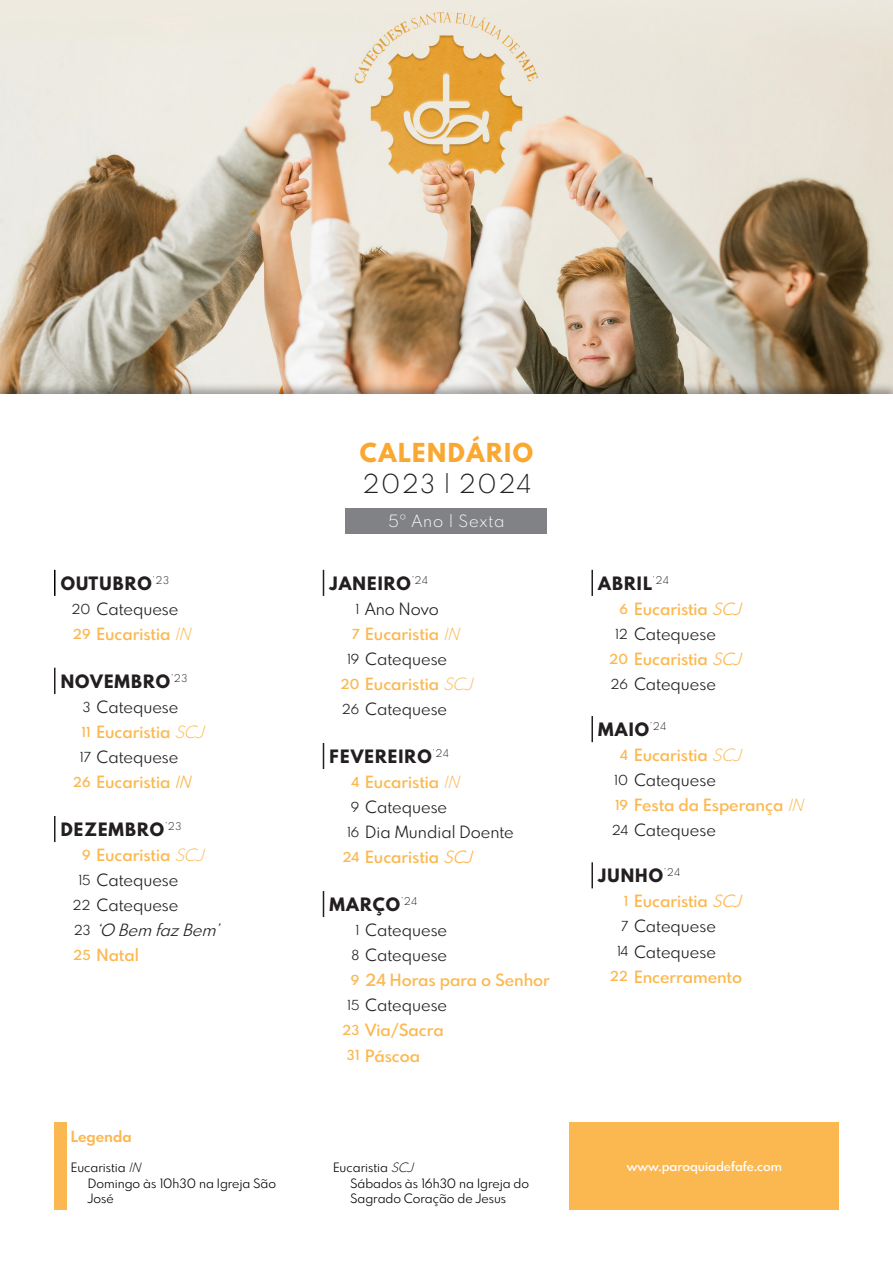
<style>
.page{position:relative;width:893px;height:1263px;background:#fff}
.page>*{position:absolute;margin:0;border:0;box-sizing:border-box;transform-origin:0 0}
.t1{font:800 25.5px "Spartan MB";letter-spacing:.06em;color:#faa831}
.t2{font:300 25.5px "Spartan MB";letter-spacing:.06em;color:#231f20}
.Mês{font:800 18px "Spartan MB";letter-spacing:.06em;color:#231f20}
.MIssa{font:600 16.5px "Spartan MB";color:#fcb850}
.Tipo{font:16.5px "Spartan MB";color:#231f20}
.Tipo-2{font:italic 16.5px "Spartan MB";color:#231f20}
.Mês-2{font:300 16.5px "Spartan MB";letter-spacing:.06em;color:#fff}
.t3{font:700 15px "Spartan MB";color:#fcb850}
.Dia{font:13.5px "Spartan MB";color:#231f20}
.Dia_Missa{font:600 13.5px "Spartan MB";color:#fcb850}
.t4{font:12.6px/15.1px "Spartan MB";color:#000}
.t5{font:600 12.6px "Spartan MB";color:#fff}
.s1{font-weight:300;font-style:italic}
.s2{font-weight:400;font-style:italic}
</style>
<div class="page">
<img style="left:0;top:1px;width:893px;height:381px">
<div style="left:570px;top:1123px;width:269px;height:87px;background:#fcb850"></div>
<div style="left:54px;top:1123px;width:13px;height:87px;background:#fcb850"></div>
<hr style="left:54px;top:570px;width:2px;height:26px;background:#000">
<hr style="left:54px;top:668px;width:2px;height:26px;background:#231f20">
<hr style="left:54px;top:816px;width:2px;height:26px;background:#231f20">
<svg style="left:323px;top:570px;width:1px;height:26px"></svg>
<svg style="left:323px;top:743px;width:1px;height:26px"></svg>
<svg style="left:323px;top:891px;width:1px;height:26px"></svg>
<hr style="left:591px;top:570px;width:2px;height:26px;background:#231f20">
<hr style="left:591px;top:716px;width:2px;height:26px;background:#231f20">
<hr style="left:591px;top:862px;width:2px;height:26px;background:#231f20">
<div style="left:346px;top:508px;width:201px;height:25px;background:#808285"></div>
<h1 class="t1" style="left:360px;top:435px;width:175px">CALENDÁRIO</h1>
<h1 class="t2" style="left:362px;top:466px;width:170px">2023 | 2024</h1>
<p class="Mês" style="left:61px;top:570px;width:110px">OUTUBRO<sup>’23</sup></p>
<p class="Dia" style="left:71px;top:600px;width:21px">20</p>
<p class="Tipo" style="left:97px;top:598px;width:83px">Catequese</p>
<p class="Dia_Missa" style="left:73px;top:624px;width:19px">29</p>
<p class="MIssa" style="left:97px;top:622px;width:101px">Eucaristia <span class="s1">IN</span></p>
<p class="Mês" style="left:61px;top:668px;width:128px">NOVEMBRO<sup>’23</sup></p>
<p class="Dia" style="left:83px;top:698px;width:9px">3</p>
<p class="Tipo" style="left:97px;top:696px;width:83px">Catequese</p>
<p class="Dia_Missa" style="left:81px;top:723px;width:11px">11</p>
<p class="MIssa" style="left:97px;top:721px;width:114px">Eucaristia <span class="s1">SCJ</span></p>
<p class="Dia" style="left:80px;top:748px;width:12px">17</p>
<p class="Tipo" style="left:97px;top:746px;width:83px">Catequese</p>
<p class="Dia_Missa" style="left:73px;top:773px;width:19px">26</p>
<p class="MIssa" style="left:97px;top:771px;width:101px">Eucaristia <span class="s2">IN</span></p>
<p class="Mês" style="left:61px;top:817px;width:122px">DEZEMBRO<sup>’23</sup></p>
<p class="Dia_Missa" style="left:82px;top:846px;width:10px">9</p>
<p class="MIssa" style="left:97px;top:844px;width:114px">Eucaristia <span class="s1">SCJ</span></p>
<p class="Dia" style="left:78px;top:871px;width:14px">15</p>
<p class="Tipo" style="left:97px;top:869px;width:83px">Catequese</p>
<p class="Dia" style="left:72px;top:896px;width:20px">22</p>
<p class="Tipo" style="left:97px;top:894px;width:83px">Catequese</p>
<p class="Dia" style="left:74px;top:921px;width:18px">23</p>
<p class="Tipo-2" style="left:97px;top:919px;width:129px">‘O Bem fazBem’</p>
<p class="Dia_Missa" style="left:73px;top:946px;width:19px">25</p>
<p class="MIssa" style="left:97px;top:944px;width:44px">Natal</p>
<p class="Mês-2" style="left:388px;top:510px;width:117px">5º Ano | Sexta</p>
<p class="Mês" style="left:329px;top:570px;width:100px">JANEIRO<sup>’24</sup></p>
<p class="Dia" style="left:355px;top:600px;width:6px">1</p>
<p class="Tipo" style="left:365px;top:598px;width:75px">Ano Novo</p>
<p class="Dia_Missa" style="left:352px;top:624px;width:9px">7</p>
<p class="MIssa" style="left:365px;top:622px;width:101px">Eucaristia <span class="s1">IN</span></p>
<p class="Dia" style="left:347px;top:650px;width:14px">19</p>
<p class="Tipo" style="left:365px;top:648px;width:83px">Catequese</p>
<p class="Dia_Missa" style="left:341px;top:675px;width:20px">20</p>
<p class="MIssa" style="left:365px;top:673px;width:114px">Eucaristia <span class="s1">SCJ</span></p>
<p class="Dia" style="left:342px;top:700px;width:19px">26</p>
<p class="Tipo" style="left:365px;top:698px;width:83px">Catequese</p>
<p class="Mês" style="left:329px;top:744px;width:121px">FEVEREIRO<sup>’24</sup></p>
<p class="Dia_Missa" style="left:352px;top:772px;width:9px">4</p>
<p class="MIssa" style="left:365px;top:770px;width:101px">Eucaristia <span class="s1">IN</span></p>
<p class="Dia" style="left:351px;top:798px;width:10px">9</p>
<p class="Tipo" style="left:365px;top:796px;width:83px">Catequese</p>
<p class="Dia" style="left:347px;top:823px;width:14px">16</p>
<p class="Tipo" style="left:365px;top:821px;width:150px">Dia Mundial Doente</p>
<p class="Dia_Missa" style="left:342px;top:848px;width:18px">24</p>
<p class="MIssa" style="left:365px;top:846px;width:114px">Eucaristia <span class="s2">SCJ</span></p>
<p class="Mês" style="left:329px;top:892px;width:89px">MARÇO<sup>’24</sup></p>
<p class="Dia" style="left:355px;top:921px;width:6px">1</p>
<p class="Tipo" style="left:365px;top:919px;width:83px">Catequese</p>
<p class="Dia" style="left:351px;top:946px;width:9px">8</p>
<p class="Tipo" style="left:365px;top:944px;width:83px">Catequese</p>
<p class="Dia_Missa" style="left:351px;top:971px;width:10px">9</p>
<p class="MIssa" style="left:365px;top:969px;width:186px">24 Horas para o Senhor</p>
<p class="Dia" style="left:347px;top:996px;width:14px">15</p>
<p class="Tipo" style="left:365px;top:994px;width:83px">Catequese</p>
<p class="Dia_Missa" style="left:342px;top:1021px;width:18px">23</p>
<p class="MIssa" style="left:365px;top:1019px;width:80px">Via/Sacra</p>
<p class="Dia_Missa" style="left:347px;top:1046px;width:14px">31</p>
<p class="MIssa" style="left:365px;top:1044px;width:56px">Páscoa</p>
<p class="t3" style="left:71px;top:1126px;width:62px">Legenda</p>
<p class="t4" style="left:88px;top:1160px;width:190px;text-indent:-17px">Eucaristia <span class="s1">IN<br></span>Domingo às 10h30 na Igreja São<br>José</p>
<p class="t4" style="left:350px;top:1160px;width:181px;text-indent:-17px">Eucaristia <span class="s1">SCJ<br></span>Sábados às 16h30 na Igreja do<br>Sagrado Coração de Jesus</p>
<p class="Mês" style="left:598px;top:570px;width:72px">ABRIL<sup>’24</sup></p>
<p class="Dia_Missa" style="left:619px;top:599px;width:10px">6</p>
<p class="MIssa" style="left:634px;top:597px;width:114px">Eucaristia <span class="s2">SCJ</span></p>
<p class="Dia" style="left:615px;top:625px;width:15px">12</p>
<p class="Tipo" style="left:634px;top:623px;width:83px">Catequese</p>
<p class="Dia_Missa" style="left:609px;top:650px;width:20px">20</p>
<p class="MIssa" style="left:634px;top:648px;width:114px">Eucaristia <span class="s2">SCJ</span></p>
<p class="Dia" style="left:611px;top:675px;width:19px">26</p>
<p class="Tipo" style="left:634px;top:673px;width:83px">Catequese</p>
<p class="Mês" style="left:598px;top:717px;width:69px">MAIO<sup>’24</sup></p>
<p class="Dia_Missa" style="left:620px;top:746px;width:9px">4</p>
<p class="MIssa" style="left:634px;top:744px;width:114px">Eucaristia <span class="s1">SCJ</span></p>
<p class="Dia" style="left:614px;top:771px;width:16px">10</p>
<p class="Tipo" style="left:634px;top:769px;width:83px">Catequese</p>
<p class="Dia_Missa" style="left:615px;top:796px;width:15px">19</p>
<p class="MIssa" style="left:634px;top:794px;width:176px">Festa da Esperança <span class="s1">IN</span></p>
<p class="Dia" style="left:612px;top:821px;width:18px">24</p>
<p class="Tipo" style="left:634px;top:819px;width:83px">Catequese</p>
<p class="Mês" style="left:598px;top:863px;width:83px">JUNHO<sup>’24</sup></p>
<p class="Dia_Missa" style="left:623px;top:892px;width:6px">1</p>
<p class="MIssa" style="left:634px;top:890px;width:114px">Eucaristia <span class="s2">SCJ</span></p>
<p class="Dia" style="left:621px;top:917px;width:8px">7</p>
<p class="Tipo" style="left:634px;top:915px;width:83px">Catequese</p>
<p class="Dia" style="left:617px;top:942px;width:13px">14</p>
<p class="Tipo" style="left:634px;top:940px;width:83px">Catequese</p>
<p class="Dia_Missa" style="left:610px;top:967px;width:20px">22</p>
<p class="MIssa" style="left:634px;top:965px;width:110px">Encerramento</p>
<p class="t5" style="left:627px;top:1158px;width:157px">www.paroquiadefafe.com</p>
</div>
